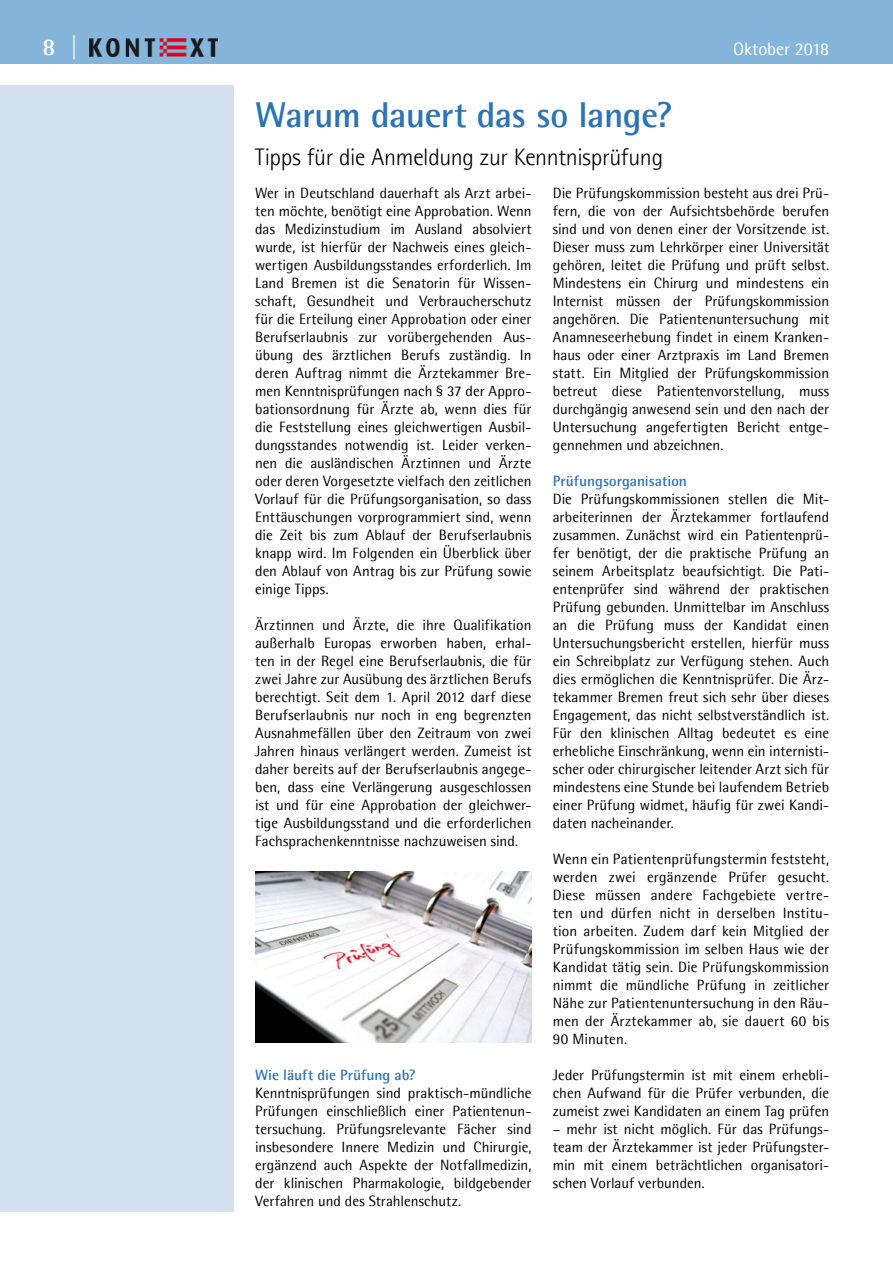
<style>
.page{position:relative;width:893px;height:1263px;background:#fff}
.page>*{position:absolute;margin:0;border:0;box-sizing:border-box;transform-origin:0 0}
.t1{font:700 36px "Agfa Rotis Semisans";letter-spacing:-.015em;color:#2a74b7}
.t2{font:300 24px "Agfa Rotis Semisans";letter-spacing:-.01em;color:#000}
.t3{font:700 24px "Agfa Rotis Semisans";color:#fff}
.t4{font:18px "Agfa Rotis Semisans";letter-spacing:-.005em;color:#fff}
.t5{font:15px/18px "Agfa Rotis Semisans";color:#000;text-align:justify}
.t6{font:700 15px "Agfa Rotis Semisans";color:#2a74b7}
</style>
<div class="page">
<div style="left:0;top:85px;width:234px;height:1127px;background:#d4e1ee"></div>
<div style="left:0;top:0;width:893px;height:64px;background:#86b5dc"></div>
<img style="left:89px;top:38px;width:128px;height:18px">
<img style="left:255px;top:872px;width:276px;height:170px">
<h2 class="t3" style="left:43px;top:32px;width:37px">8 |</h2>
<p class="t4" style="left:733px;top:38px;width:98px">Oktober 2018</p>
<h1 class="t1" style="left:255px;top:93px;width:419px">Warum dauert das so lange?</h1>
<h2 class="t2" style="left:255px;top:144px;width:410px">Tipps für die Anmeldung zur Kenntnisprüfung</h2>
<p class="t5" style="left:255px;top:184px;width:278px">Wer in Deutschland dauerhaft als Arzt arbei&shy;ten möchte, benötigt eine Approbation. Wenn das Medizinstudium im Ausland absolviert wurde, ist hierfür der Nachweis eines gleich&shy;wertigen Ausbildungsstandes erforderlich. Im Land Bremen ist die Senatorin für Wissen&shy;schaft, Gesundheit und Verbraucherschutz für die Erteilung einer Approbation oder einer Berufserlaubnis zur vorübergehenden Aus&shy;übung des ärztlichen Berufs zuständig. In deren Auftrag nimmt die Ärztekammer Bre&shy;men Kenntnisprüfungen nach § 37 der Appro&shy;bationsordnung für Ärzte ab, wenn dies für die Feststellung eines gleichwertigen Ausbil&shy;dungsstandes notwendig ist. Leider verken&shy;nen die ausländischen Ärztinnen und Ärzte oder deren Vorgesetzte vielfach den zeitlichen Vorlauf für die Prüfungsorganisation, so dass Enttäuschungen vorprogrammiert sind, wenn die Zeit bis zum Ablauf der Berufserlaubnis knapp wird. Im Folgenden ein Überblick über den Ablauf von Antrag bis zur Prüfung sowie einige Tipps.</p>
<p class="t5" style="left:255px;top:616px;width:278px">Ärztinnen und Ärzte, die ihre Qualifikation außerhalb Europas erworben haben, erhal&shy;ten in der Regel eine Berufserlaubnis, die für zwei Jahre zur Ausübung des ärztlichen Berufs berechtigt. Seit dem 1. April 2012 darf diese Berufserlaubnis nur noch in eng begrenzten Ausnahmefällen über den Zeitraum von zwei Jahren hinaus verlängert werden. Zumeist ist daher bereits auf der Berufserlaubnis angege&shy;ben, dass eine Verlängerung ausgeschlossen ist und für eine Approbation der gleichwer&shy;tige Ausbildungsstand und die erforderlichen Fachsprachenkenntnisse nachzuweisen sind.</p>
<p class="t5" style="left:553px;top:184px;width:278px">Die Prüfungskommission besteht aus drei Prü&shy;fern, die von der Aufsichtsbehörde berufen sind und von denen einer der Vorsitzende ist.<br>Dieser muss zum Lehrkörper einer Universität gehören, leitet die Prüfung und prüft selbst.<br>Mindestens ein Chirurg und mindestens ein Internist müssen der Prüfungskommission angehören. Die Patientenuntersuchung mit Anamneseerhebung findet in einem Kranken&shy;haus oder einer Arztpraxis im Land Bremen statt. Ein Mitglied der Prüfungskommission betreut diese Patientenvorstellung, muss durchgängig anwesend sein und den nach der Untersuchung angefertigten Bericht entge&shy;gennehmen und abzeichnen.</p>
<p class="t6" style="left:553px;top:472px;width:136px">Prüfungsorganisation</p>
<p class="t5" style="left:553px;top:490px;width:278px">Die Prüfungskommissionen stellen die Mit&shy;arbeiterinnen der Ärztekammer fortlaufend zusammen. Zunächst wird ein Patientenprü&shy;fer benötigt, der die praktische Prüfung an seinem Arbeitsplatz beaufsichtigt. Die Pati&shy;entenprüfer sind während der praktischen Prüfung gebunden. Unmittelbar im Anschluss an die Prüfung muss der Kandidat einen Untersuchungsbericht erstellen, hierfür muss ein Schreibplatz zur Verfügung stehen. Auch dies ermöglichen die Kenntnisprüfer. Die Ärz&shy;tekammer Bremen freut sich sehr über dieses Engagement, das nicht selbstverständlich ist.<br>Für den klinischen Alltag bedeutet es eine erhebliche Einschränkung, wenn ein internisti&shy;scher oder chirurgischer leitender Arzt sich für mindestens eine Stunde bei laufendem Betrieb einer Prüfung widmet, häufig für zwei Kandi&shy;daten nacheinander.</p>
<p class="t5" style="left:553px;top:850px;width:278px">Wenn ein Patientenprüfungstermin feststeht, werden zwei ergänzende Prüfer gesucht.<br>Diese müssen andere Fachgebiete vertre&shy;ten und dürfen nicht in derselben Institu&shy;tion arbeiten. Zudem darf kein Mitglied der Prüfungskommission im selben Haus wie der Kandidat tätig sein. Die Prüfungskommission nimmt die mündliche Prüfung in zeitlicher Nähe zur Patientenuntersuchung in den Räu&shy;men der Ärztekammer ab, sie dauert 60 bis 90 Minuten.</p>
<p class="t5" style="left:553px;top:1066px;width:278px">Jeder Prüfungstermin ist mit einem erhebli&shy;chen Aufwand für die Prüfer verbunden, die zumeist zwei Kandidaten an einem Tag prüfen</p>
<p class="t5" style="left:553px;top:1120px;width:278px">– mehr ist nicht möglich. Für das Prüfungs&shy;team der Ärztekammer ist jeder Prüfungster&shy;min mit einem beträchtlichen organisatori&shy;schen Vorlauf verbunden.</p>
<p class="t6" style="left:255px;top:1066px;width:162px">Wie läuft die Prüfung ab?</p>
<p class="t5" style="left:255px;top:1084px;width:278px">Kenntnisprüfungen sind praktisch-mündliche Prüfungen einschließlich einer Patientenun&shy;tersuchung. Prüfungsrelevante Fächer sind insbesondere Innere Medizin und Chirurgie, ergänzend auch Aspekte der Notfallmedizin, der klinischen Pharmakologie, bildgebender Verfahren und des Strahlenschutz.</p>
</div>
